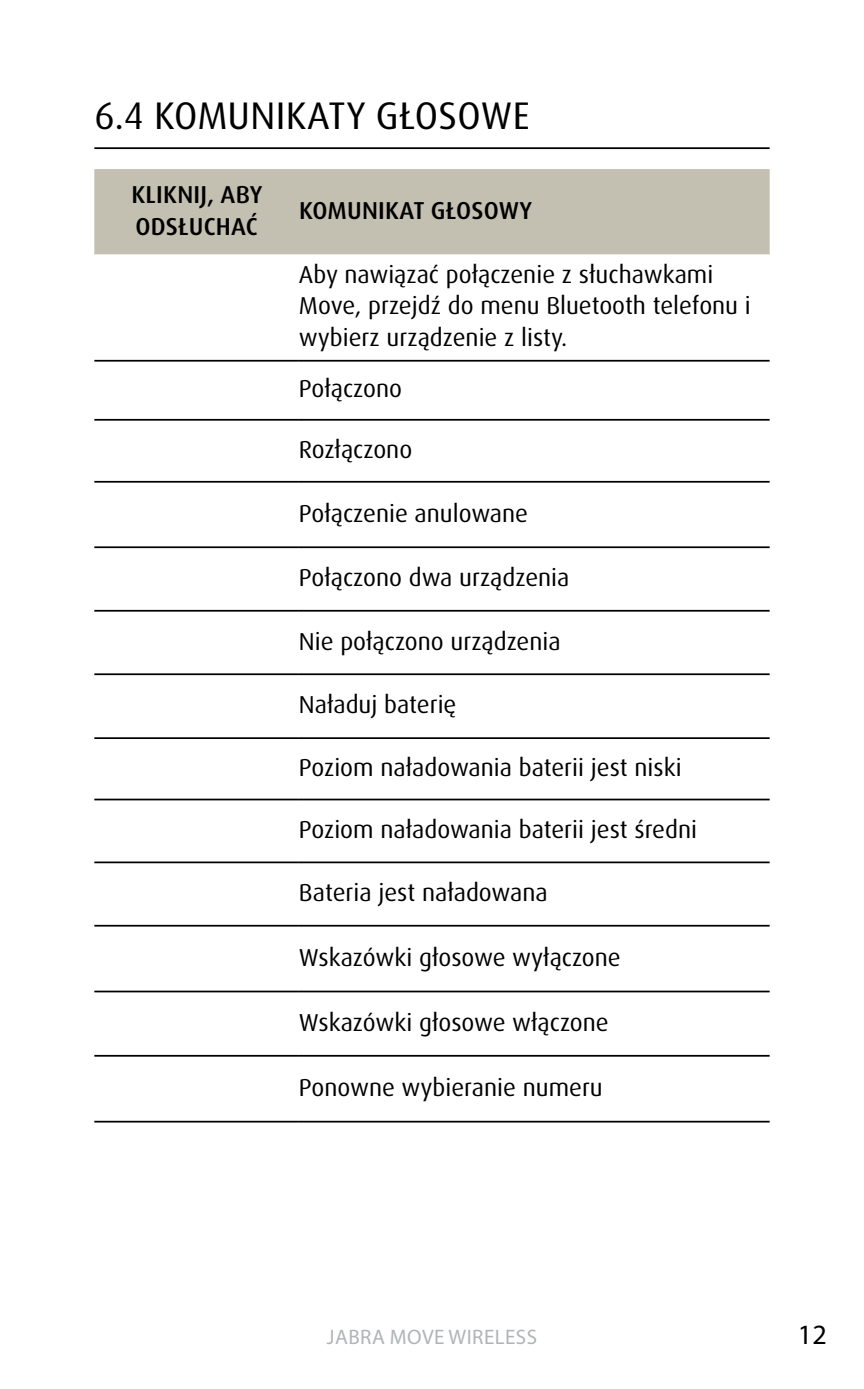
<style>
.page{position:relative;width:864px;height:1389px;background:#fff}
.page>*{position:absolute;margin:0;border:0;box-sizing:border-box;transform-origin:0 0}
.t1{font:38.5px "Dax Pro";letter-spacing:.01em;color:#000}
.t2{font:28px "Myriad Pro";color:#000}
.t3{font:24.5px/31.5px "Dax Pro";color:#000}
.t4{font:500 24.5px/31.5px "Dax Pro";letter-spacing:.01em;color:#000}
.t5{font:21px "Myriad Pro";letter-spacing:.02em;color:#b1b4b6}
</style>
<div class="page">
<hr style="left:94px;top:147px;width:675px;height:2px;background:#000">
<div style="left:94px;top:169px;width:675px;height:86px;background:#c4c0b1"></div>
<svg style="left:94px;top:359px;width:675px;height:762px"></svg>
<hr style="left:94px;top:360px;width:205px;height:2px;background:#000">
<hr style="left:299px;top:360px;width:470px;height:2px;background:#000">
<hr style="left:94px;top:419px;width:205px;height:2px;background:#000">
<hr style="left:299px;top:419px;width:470px;height:2px;background:#000">
<hr style="left:94px;top:481px;width:205px;height:2px;background:#000">
<hr style="left:299px;top:481px;width:470px;height:2px;background:#000">
<hr style="left:94px;top:546px;width:205px;height:2px;background:#000">
<hr style="left:299px;top:546px;width:470px;height:2px;background:#000">
<hr style="left:94px;top:610px;width:205px;height:2px;background:#000">
<hr style="left:299px;top:610px;width:470px;height:2px;background:#000">
<hr style="left:94px;top:673px;width:205px;height:2px;background:#000">
<hr style="left:299px;top:673px;width:470px;height:2px;background:#000">
<hr style="left:94px;top:737px;width:205px;height:2px;background:#000">
<hr style="left:299px;top:737px;width:470px;height:2px;background:#000">
<hr style="left:94px;top:799px;width:205px;height:1px;background:#000">
<hr style="left:299px;top:799px;width:470px;height:1px;background:#000">
<hr style="left:94px;top:862px;width:205px;height:1px;background:#000">
<hr style="left:299px;top:862px;width:470px;height:1px;background:#000">
<hr style="left:94px;top:925px;width:205px;height:2px;background:#000">
<hr style="left:299px;top:925px;width:470px;height:2px;background:#000">
<hr style="left:94px;top:991px;width:205px;height:1px;background:#000">
<hr style="left:299px;top:991px;width:470px;height:1px;background:#000">
<hr style="left:94px;top:1055px;width:205px;height:2px;background:#000">
<hr style="left:299px;top:1055px;width:470px;height:2px;background:#000">
<hr style="left:94px;top:1121px;width:205px;height:2px;background:#000">
<hr style="left:299px;top:1121px;width:470px;height:2px;background:#000">
<h1 class="t1" style="left:94px;top:91px;width:129px">6.4 komun</h1>
<h1 class="t1" style="left:276px;top:91px;width:255px">ikaty głosowe</h1>
<p class="t4" style="left:131px;top:179px;width:132px">KLIKNIJ, ABY<br>ODSŁUCHAĆ</p>
<p class="t4" style="left:299px;top:195px;width:217px">KOMU NIKAT GŁOSOWY</p>
<p class="t3" style="left:299px;top:259px;width:453px">Aby nawiązać połączenie z słuchawkami<br>Move, przejdź do menu Bluetooth telefonu i wybierz urządzenie z listy.</p>
<p class="t3" style="left:299px;top:373px;width:105px">Połączono</p>
<p class="t3" style="left:299px;top:434px;width:115px">Rozłączono</p>
<p class="t3" style="left:299px;top:498px;width:230px">Połączenie anulowane</p>
<p class="t3" style="left:299px;top:562px;width:272px">Połączono dwa urządzenia</p>
<p class="t3" style="left:299px;top:626px;width:263px">Nie połączono urządzenia</p>
<p class="t3" style="left:299px;top:689px;width:159px">Naładuj baterię</p>
<p class="t3" style="left:299px;top:752px;width:384px">Poziom naładowania baterii jest niski</p>
<p class="t3" style="left:299px;top:814px;width:399px">Poziom naładowania baterii jest średni</p>
<p class="t3" style="left:299px;top:877px;width:250px">Bateria jest naładowana</p>
<p class="t3" style="left:299px;top:942px;width:323px">Wskazówki głosowe wyłączone</p>
<p class="t3" style="left:299px;top:1007px;width:311px">Wskazówki głosowe włączone</p>
<p class="t3" style="left:299px;top:1072px;width:305px">Ponowne wybieranie numeru</p>
<p class="t5" style="left:327px;top:1324px;width:211px">JABRA MOVE WIRELESS</p>
<p class="t2" style="left:797px;top:1317px;width:30px">12</p>
</div>
